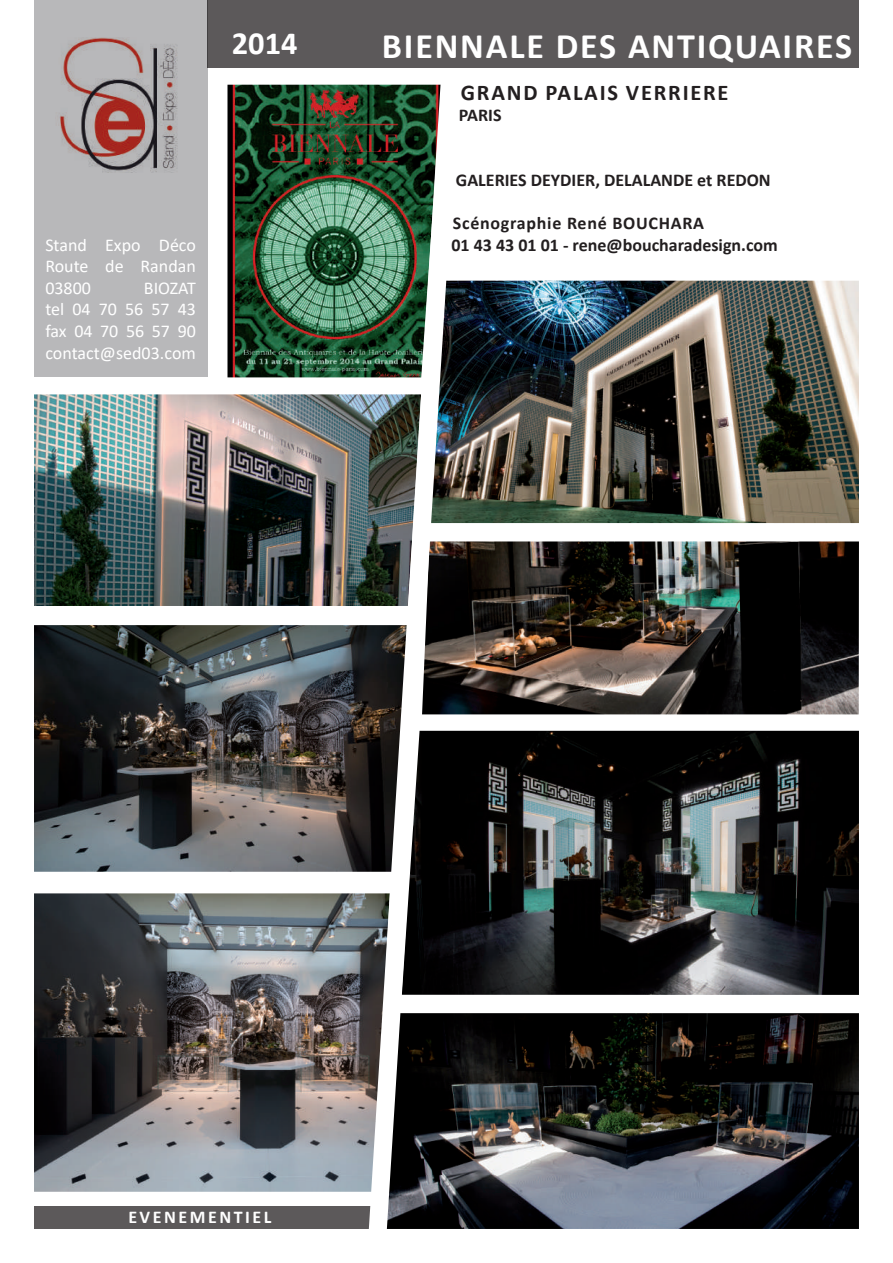
<style>
.page{position:relative;width:893px;height:1263px;background:#fff}
.page>*{position:absolute;margin:0;border:0;box-sizing:border-box;transform-origin:0 0}
.t1{font:700 36px "Calibri";letter-spacing:.05em;color:#fff}
.t2{font:700 32.4px "Calibri";color:#fff}
.t3{font:700 22.5px "Calibri";letter-spacing:.08em;color:#231f20}
.t4{font:700 18px/21.6px "Calibri";color:#231f20}
.t5{font:18px/21.6px "Calibri";color:#fff;text-align:justify}
.t6{font:700 18px "Calibri";letter-spacing:.14em;color:#fff}
</style>
<div class="page">
<div style="left:34px;top:1206px;width:344px;height:23px;background:#5c595a"></div>
<div style="left:34px;top:0;width:173px;height:377px;background:#b8b8ba"></div>
<div style="left:207px;top:0;width:652px;height:67px;background:#5c595a"></div>
<img style="left:227px;top:85px;width:131px;height:292px">
<img style="left:34px;top:394px;width:324px;height:212px">
<img style="left:34px;top:625px;width:324px;height:247px">
<img style="left:34px;top:893px;width:324px;height:299px">
<img style="left:469px;top:1013px;width:390px;height:216px">
<img style="left:469px;top:731px;width:390px;height:264px">
<img style="left:469px;top:541px;width:390px;height:173px">
<img style="left:469px;top:281px;width:390px;height:242px">
<img style="left:358px;top:67px;width:111px;height:1162px">
<h2 class="t2" style="left:232px;top:21px;width:67px">2014</h2>
<p class="t5" style="left:45px;top:233px;width:152px">Stand Expo Déco Route de Randan 03800</p>
<p class="t5" style="left:45px;top:277px;width:152px;text-indent:98px">BIOZAT tel 04 70 56 57 43 fax 04 70 56 57 90 contact@sed03.com</p>
<h1 class="t1" style="left:382px;top:20px;width:472px">BIENNALE DES ANTIQUAIRES</h1>
<p class="t3" style="left:461px;top:76px;width:269px">GRAND PALAIS VERRIERE</p>
<p class="t4" style="left:459px;top:104px;width:44px">PARIS</p>
<p class="t4" style="left:456px;top:169px;width:316px">GALERIES DEYDIER, DELALANDE et REDON</p>
<p class="t4" style="left:451px;top:212px;width:328px">Scénographie René BOUCHARA<br>01 43 43 01 01 - rene@boucharadesign.com</p>
<p class="t6" style="left:128px;top:1205px;width:145px">EVENEMENTIEL</p>
</div>
